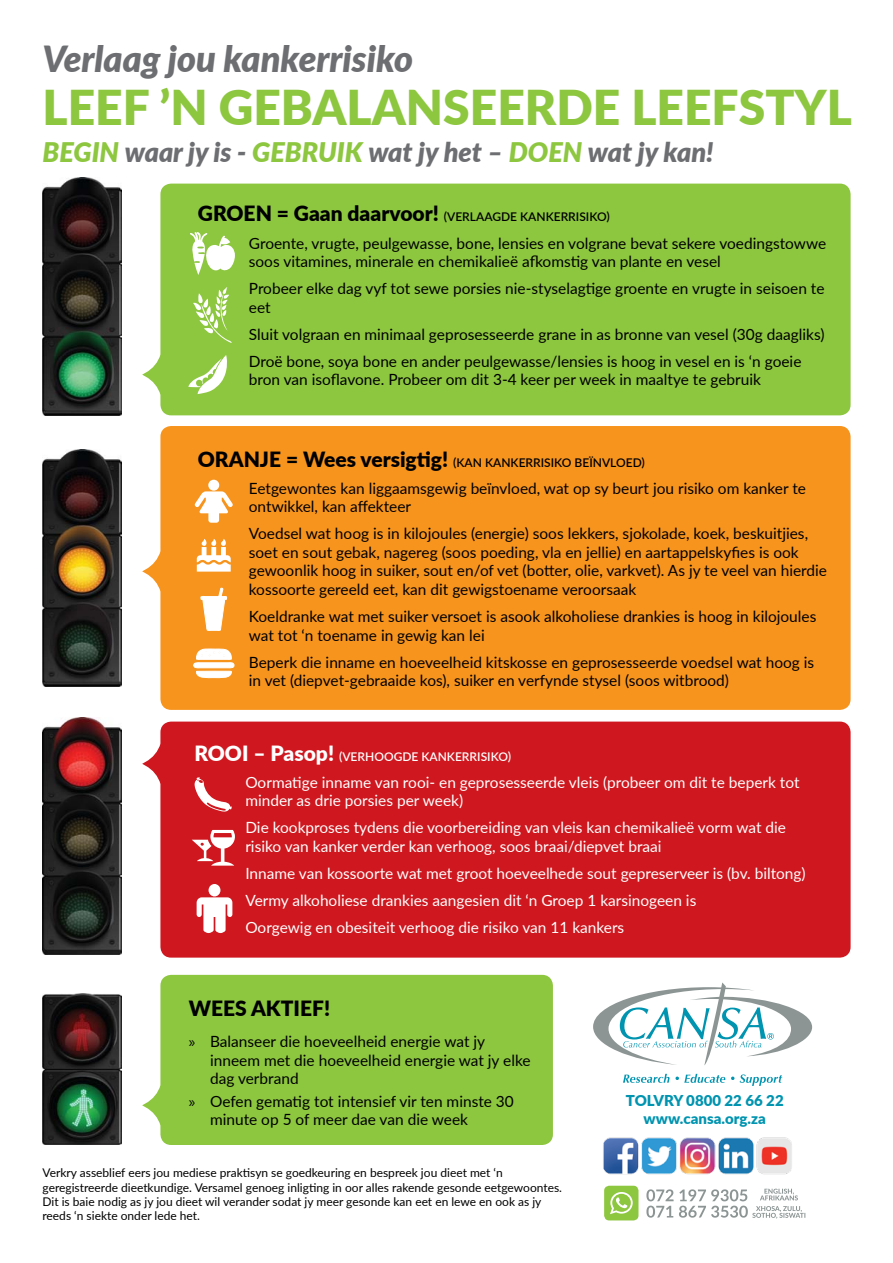
<style>
.page{position:relative;width:893px;height:1263px;background:#fff}
.page>*{position:absolute;margin:0;border:0;box-sizing:border-box;transform-origin:0 0}
.t1{font:900 48px "Lato";color:#8dc63f}
.t2{font:italic 900 36px "Lato";color:#6d6e71}
.t3{font:italic 900 27px "Lato";color:#6d6e71}
.t4{font:900 21px "Lato";color:#000}
.t5{font:15.45px/18.6px "Lato";color:#000}
.t6{font:15.45px/18.6px "Lato";color:#fff}
.t7{font:900 15px/18px "Lato";color:#0094b0;text-align:center}
.t8{font:12px/14.4px "Lato";color:#000}
.t9{font:600 12px "Lato";color:#000}
.t10{font:600 12px "Lato";color:#fff}
.s1{color:#8dc63f}
.s2{font-weight:900;font-size:21px}
.s3{font-family:"Myriad Pro"}
</style>
<div class="page">
<img style="left:603px;top:1137px;width:189px;height:38px">
<div style="left:604px;top:1186px;width:34px;height:34px;background:#8dc63f;border-radius:5px"></div>
<svg style="left:610px;top:1192px;width:23px;height:22px"></svg>
<svg style="left:646px;top:1189px;width:159px;height:30px"></svg>
<div style="left:142px;top:974px;width:411px;height:171px;background:#8dc63f"></div>
<svg style="left:623px;top:1074px;width:159px;height:12px"></svg>
<svg style="left:593px;top:982px;width:219px;height:83px"></svg>
<div style="left:142px;top:426px;width:709px;height:284px;background:#f7941e"></div>
<svg style="left:197px;top:539px;width:34px;height:33px"></svg>
<svg style="left:195px;top:480px;width:38px;height:43px"></svg>
<svg style="left:193px;top:648px;width:42px;height:31px"></svg>
<svg style="left:200px;top:587px;width:28px;height:45px"></svg>
<div style="left:142px;top:183px;width:709px;height:233px;background:#8dc63f"></div>
<svg style="left:188px;top:355px;width:39px;height:39px"></svg>
<svg style="left:193px;top:287px;width:39px;height:56px"></svg>
<svg style="left:190px;top:232px;width:45px;height:43px"></svg>
<div style="left:142px;top:721px;width:709px;height:237px;background:#ce171e"></div>
<svg style="left:193px;top:777px;width:39px;height:36px"></svg>
<svg style="left:192px;top:830px;width:43px;height:36px"></svg>
<svg style="left:197px;top:884px;width:35px;height:49px"></svg>
<img style="left:43px;top:994px;width:78px;height:150px">
<img style="left:43px;top:178px;width:78px;height:237px">
<img style="left:43px;top:449px;width:78px;height:237px">
<img style="left:43px;top:717px;width:78px;height:237px">
<h2 class="t2" style="left:43px;top:31px;width:372px">Verlaag jou kankerrisiko</h2>
<h1 class="t1" style="left:43px;top:72px;width:811px">LEEF ’N GEBALANSEERDE LEEFSTYL</h1>
<h3 class="t3" style="left:43px;top:132px;width:673px"><span class="s1">BEGIN</span> waar jy is - <span class="s1">GEBRUIK</span> wat jy het – <span class="s1">DOEN</span> wat jy kan!</h3>
<p class="t9" style="left:198px;top:208px;width:413px"><span class="s2">GROEN = Gaan daarvoor!</span> (VERLAAGDE KANKERRISIKO)</p>
<p class="t5" style="left:249px;top:233px;width:579px">Groente, vrugte, peulgewasse, bone, lensies en volgrane bevat sekere voedingstowwe soos vitamines, minerale en chemikalieë afkomstig van plante en vesel</p>
<p class="t5" style="left:249px;top:279px;width:577px">Probeer elke dag vyf tot sewe porsies nie-styselagtige groente en vrugte in seisoen te eet</p>
<p class="t5" style="left:249px;top:320px;width:577px;line-height:27px">Sluit volgraan en minimaal geprosesseerde grane in as bronne van vesel (30g daagliks)<br>Droë bone, soya bone en ander peulgewasse/lensies is hoog in vesel en is ‘n goeie</p>
<p class="t5" style="left:249px;top:370px;width:514px">bron van isoflavone. Probeer om dit 3-4 keer per week in maaltye te gebruik</p>
<p class="t9" style="left:198px;top:454px;width:449px"><span class="s2">ORANJE = Wees versigtig!</span> (KAN KANKERRISIKO BEïNVLOED)</p>
<p class="t5" style="left:249px;top:478px;width:559px">Eetgewontes kan liggaamsgewig beïnvloed, wat op sy beurt jou risiko om kanker te ontwikkel, kan affekteer</p>
<p class="t5" style="left:249px;top:524px;width:580px">Voedsel wat hoog is in kilojoules (energie) soos lekkers, sjokolade, koek, beskuitjies, soet en sout gebak, nagereg (soos poeding, vla en jellie) en aartappelskyfies is ook gewoonlik hoog in suiker, sout en/of vet (botter, olie, varkvet). As jy te veel van hierdie kossoorte gereeld eet, kan dit gewigstoename veroorsaak</p>
<p class="t5" style="left:249px;top:606px;width:569px">Koeldranke wat met suiker versoet is asook alkoholiese drankies is hoog in kilojoules wat tot ‘n toename in gewig kan lei</p>
<p class="t5" style="left:249px;top:652px;width:567px">Beperk die inname en hoeveelheid kitskosse en geprosesseerde voedsel wat hoog is in vet (diepvet-gebraaide kos), suiker en verfynde stysel (soos witbrood)</p>
<p class="t10" style="left:194px;top:748px;width:318px"><span class="s2">ROOI – Pasop!</span> (VERHOOGDE KANKERRISIKO)</p>
<p class="t6" style="left:245px;top:772px;width:556px">Oormatige inname van rooi- en geprosesseerde vleis (probeer om dit te beperk tot minder as drie porsies per week)</p>
<p class="t6" style="left:245px;top:818px;width:542px">Die kookproses tydens die voorbereiding van vleis kan chemikalieë vorm wat die risiko van kanker verder kan verhoog, soos braai/diepvet braai</p>
<p class="t6" style="left:245px;top:859px;width:562px;line-height:27px">Inname van kossoorte wat met groot hoeveelhede sout gepreserveer is (bv. biltong)<br>Vermy alkoholiese drankies aangesien dit ‘n Groep 1 karsinogeen is<br>Oorgewig en obesiteit verhoog die risiko van 11 kankers</p>
<h3 class="t4" style="left:189px;top:992px;width:143px">WEES AKTIEF!</h3>
<p class="t5" style="left:210px;top:1031px;width:322px;text-indent:-21px"><span class="s3">»</span> Balanseer die hoeveelheid energie wat jy inneem met die hoeveelheid energie wat jy elke dag verbrand</p>
<p class="t5" style="left:210px;top:1091px;width:305px;text-indent:-21px"><span class="s3">»</span> Oefen gematig tot intensief vir ten minste 30 minute op 5 of meer dae van die week</p>
<p class="t8" style="left:43px;top:1165px;width:521px">Verkry asseblief eers jou mediese praktisyn se goedkeuring en bespreek jou dieet met ‘n geregistreerde dieetkundige. Versamel genoeg inligting in oor alles rakende gesonde eetgewoontes.<br>Dit is baie nodig as jy jou dieet wil verander sodat jy meer gesonde kan eet en lewe en ook as jy reeds ‘n siekte onder lede het.</p>
<p class="t7" style="left:626px;top:1091px;width:159px">TOLVRY 0800 22 66 22 www.cansa.org.za</p>
</div>
